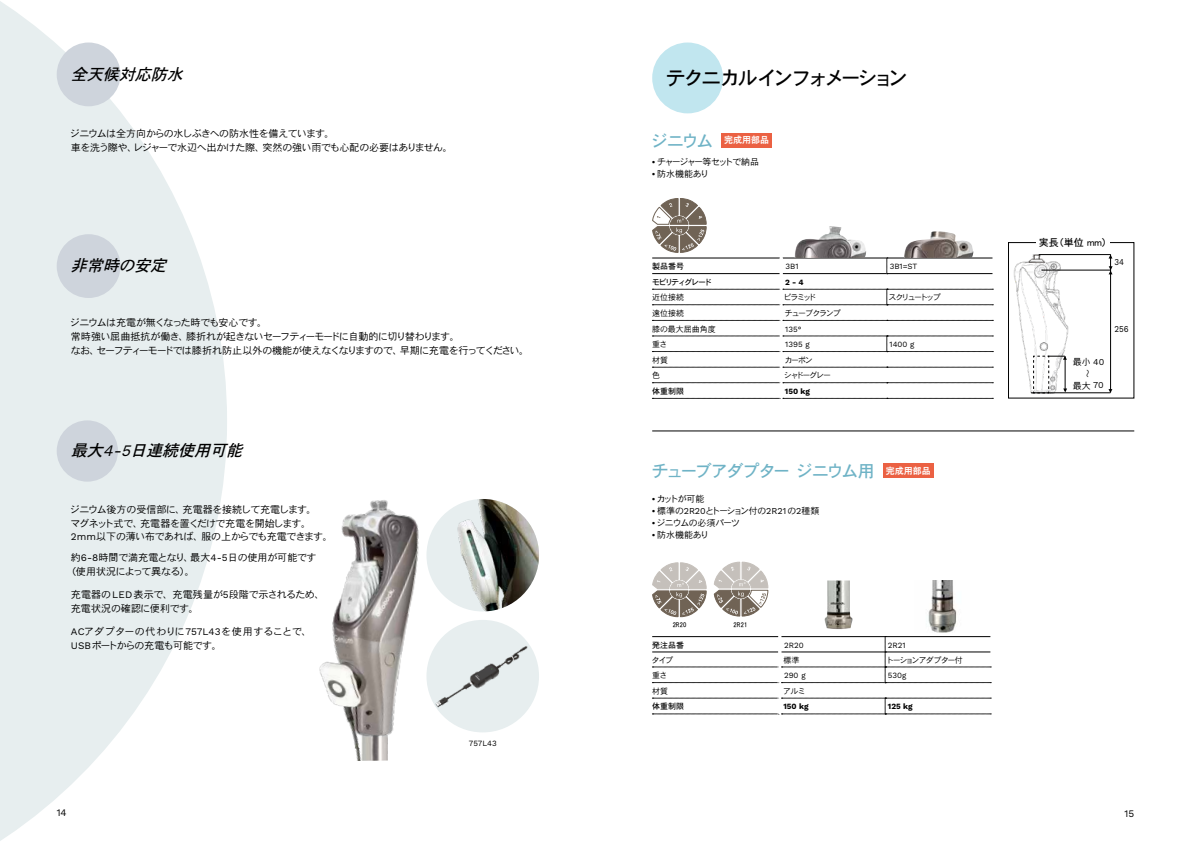
<style>
.page{position:relative;width:1191px;height:842px;background:#fff}
.page>*{position:absolute;margin:0;border:0;box-sizing:border-box;transform-origin:0 0}
.t1{font:20px "DFHS Gothic Std W5";letter-spacing:-.155em;color:#000}
.t2{font:17px "DFHS Gothic Std W5";letter-spacing:-.11em;color:#6fb3c6}
.t3{font:17px "DFHS Gothic Std W5";letter-spacing:-.13em;color:#6fb3c6}
.t4{font:italic 16px "DFHS Gothic Std W5";color:#000}
.t5{font:10px/14px "DFHS Gothic Std W3";letter-spacing:-.045em;color:#000}
.t6{font:10px/14px "DFHS Gothic Std W3";letter-spacing:-.07em;color:#000}
.t7{font:10px/14px "DFHS Gothic Std W3";letter-spacing:-.025em;color:#000}
.t8{font:10px/14px "DFHS Gothic Std W3";letter-spacing:-.015em;color:#000}
.t9{font:10px "DFHS Gothic Std W5";color:#000}
.t10{font:10px "Work Sans";color:#000}
.t11{font:10px "DFHS Gothic Std W3";letter-spacing:-.045em;color:#000;scale:.89 1}
.t12{font:9px "DFHS Gothic Std W3";letter-spacing:-.06em;color:#000}
.t13{font:9px "DFHS Gothic Std W3";letter-spacing:-.1em;color:#000}
.t14{font:9px "DFHS Gothic Std W3";letter-spacing:-.14em;color:#000}
.t15{font:9px "HGP Gothic E";color:#fff}
.t16{font:9px "Work Sans";color:#000;scale:.89 1}
.t17{font:8px "Work Sans";color:#000}
.t18{font:8px "DFHS Gothic Std W3";letter-spacing:-.12em;color:#000}
.t19{font:700 8px "Work Sans";color:#000}
.t20{font:8px "DFHS Gothic Std W5";color:#000}
.t21{font:8px "DFHS Gothic Std W3";letter-spacing:-.155em;color:#000}
.t22{font:8px "DFHS Gothic Std W5";letter-spacing:-.185em;color:#000}
.t23{font:8px "DFHS Gothic Std W3";letter-spacing:-.22em;color:#000}
.t24{font:8px "DFHS Gothic Std W3";color:#000}
.t25{font:6px "HGP Gothic E";color:#000}
.s1{font-family:"Work Sans"}
.s2{font-family:"Source Serif Pro";font-weight:700}
</style>
<div class="page">
<div style="left:426px;top:620px;width:113px;height:112px;background:#e7eeef;border-radius:50%"></div>
<img style="left:436px;top:643px;width:103px;height:66px">
<svg style="left:0;top:1px;width:227px;height:840px;fill:#e7eeef"></svg>
<div style="left:57px;top:43px;width:63px;height:63px;background:#ced4dc;border-radius:50%"></div>
<div style="left:57px;top:234px;width:63px;height:64px;background:#ced4dc;border-radius:50%"></div>
<div style="left:57px;top:420px;width:61px;height:62px;background:#ced4dc;border-radius:50%"></div>
<div style="left:652px;top:43px;width:71px;height:70px;background:#c1e6ef;border-radius:50%"></div>
<svg style="left:652px;top:636px;width:339px;height:47px"></svg>
<svg style="left:652px;top:698px;width:339px;height:17px"></svg>
<hr style="left:652px;top:258px;width:127px;height:1px;background:#000">
<hr style="left:652px;top:273px;width:127px;height:1px;background:#000">
<hr style="left:782px;top:258px;width:104px;height:1px;background:#000">
<hr style="left:887px;top:258px;width:105px;height:1px;background:#000">
<hr style="left:782px;top:273px;width:104px;height:1px;background:#000">
<hr style="left:887px;top:273px;width:105px;height:1px;background:#000">
<svg style="left:652px;top:320px;width:341px;height:1px"></svg>
<svg style="left:652px;top:367px;width:341px;height:1px"></svg>
<svg style="left:652px;top:383px;width:341px;height:1px"></svg>
<svg style="left:652px;top:398px;width:341px;height:1px"></svg>
<svg style="left:652px;top:289px;width:341px;height:17px"></svg>
<svg style="left:652px;top:336px;width:341px;height:16px"></svg>
<svg style="left:886px;top:258px;width:2px;height:17px"></svg>
<div style="left:883px;top:464px;width:50px;height:14px;background:#eb6143"></div>
<img style="left:904px;top:231px;width:69px;height:27px">
<img style="left:794px;top:226px;width:72px;height:32px">
<div style="left:1008px;top:242px;width:126px;height:156px;border:1px solid #000"></div>
<img style="left:1013px;top:254px;width:65px;height:139px">
<div style="left:1035px;top:239px;width:74px;height:9px;background:#fff"></div>
<hr style="left:1038px;top:254px;width:72px;height:1px;background:#000">
<hr style="left:1041px;top:270px;width:69px;height:1px;background:#000">
<hr style="left:1031px;top:392px;width:79px;height:1px;background:#000">
<hr style="left:1110px;top:255px;width:1px;height:137px;background:#000">
<svg style="left:1108px;top:266px;width:4px;height:8px"></svg>
<svg style="left:1033px;top:356px;width:34px;height:38px"></svg>
<hr style="left:652px;top:431px;width:482px;height:1px;background:#000">
<img style="left:928px;top:580px;width:29px;height:53px">
<svg style="left:652px;top:198px;width:55px;height:55px"></svg>
<svg style="left:652px;top:589px;width:55px;height:28px"></svg>
<svg style="left:652px;top:562px;width:55px;height:27px"></svg>
<svg style="left:713px;top:589px;width:55px;height:28px"></svg>
<svg style="left:714px;top:561px;width:55px;height:28px;fill:#c7c2bd"></svg>
<img style="left:824px;top:580px;width:28px;height:49px">
<div style="left:722px;top:133px;width:50px;height:14px;background:#eb6143"></div>
<img style="left:426px;top:499px;width:113px;height:112px;border-radius:56px">
<img style="left:377px;top:755px;width:11px;height:6px">
<img style="left:319px;top:500px;width:117px;height:255px">
<img style="left:319px;top:734px;width:58px;height:27px">
<h3 class="t4" style="left:71px;top:65px;width:118px">全天候対応防水</h3>
<p class="t5" style="left:70px;top:127px;width:384px">ジニウムは全方向からの水しぶきへの防水性を備えています。<br>車を洗う際や、レジャーで水辺へ出かけた際、突然の強い雨でも心配の必要はありません。</p>
<h3 class="t4" style="left:71px;top:257px;width:101px">非常時の安定</h3>
<p class="t6" style="left:70px;top:315px;width:461px">ジニウムは充電が無くなった時でも安心です。<br>常時強い屈曲抵抗が働き、膝折れが起きないセーフティーモードに自動的に切り替わります。<br>なお、セーフティーモードでは膝折れ防止以外の機能が使えなくなりますので、早期に充電を行ってください。</p>
<h3 class="t4" style="left:71px;top:442px;width:177px">最大<span class="s1">4-5</span>日連続使用可能</h3>
<p class="t5" style="left:70px;top:502px;width:264px">ジニウム後方の受信部に、充電器を接続して充電します。<br>マグネット式で、充電器を置くだけで充電を開始します。<br><span class="s1">2mm</span>以下の薄い布であれば、服の上からでも充電できます。</p>
<p class="t7" style="left:66px;top:551px;width:252px;text-indent:5px">約<span class="s1">6-8</span>時間で満充電となり、最大<span class="s1">4-5</span>日の使用が可能です（使用状況によって異なる）。</p>
<p class="t8" style="left:71px;top:587px;width:255px">充電器の<span class="s1">LED</span>表示で、充電残量が<span class="s1">5</span>段階で示されるため、充電状況の確認に便利です。</p>
<p class="t5" style="left:71px;top:624px;width:242px"><span class="s1">AC</span>アダプターの代わりに<span class="s1">757L43</span>を使用することで、<br><span class="s1">USB</span>ポートからの充電も可能です。</p>
<p class="t17" style="left:469px;top:737px;width:29px">757L43</p>
<h1 class="t1" style="left:666px;top:67px;width:244px">テクニカルインフォメーション</h1>
<h2 class="t3" style="left:651px;top:132px;width:64px">ジニウム</h2>
<p class="t15" style="left:724px;top:136px;width:46px">完成用部品</p>
<p class="t14" style="left:652px;top:157px;width:108px"><span class="s2">•</span> チャージャー等セットで納品</p>
<p class="t12" style="left:652px;top:169px;width:58px"><span class="s2">•</span> 防水機能あり</p>
<p class="t20" style="left:652px;top:262px;width:33px">製品番号</p>
<p class="t17" style="left:785px;top:260px;width:15px">3B1</p>
<p class="t17" style="left:889px;top:260px;width:29px">3B1=ST</p>
<p class="t22" style="left:652px;top:278px;width:61px">モビリティグレード</p>
<p class="t19" style="left:785px;top:276px;width:20px">2 - 4</p>
<p class="t18" style="left:652px;top:293px;width:33px">近位接続</p>
<p class="t18" style="left:783px;top:293px;width:35px">ピラミッド</p>
<p class="t23" style="left:888px;top:293px;width:54px">スクリュートップ</p>
<p class="t18" style="left:652px;top:309px;width:33px">遠位接続</p>
<p class="t21" style="left:785px;top:309px;width:58px">チューブクランプ</p>
<p class="t24" style="left:652px;top:324px;width:65px">膝の最大屈曲角度</p>
<p class="t17" style="left:785px;top:323px;width:18px">135°</p>
<p class="t18" style="left:652px;top:340px;width:17px">重さ</p>
<p class="t17" style="left:785px;top:338px;width:26px">1395 g</p>
<p class="t17" style="left:889px;top:338px;width:26px">1400 g</p>
<p class="t18" style="left:652px;top:356px;width:17px">材質</p>
<p class="t18" style="left:784px;top:356px;width:30px">カーボン</p>
<p class="t18" style="left:652px;top:371px;width:9px">色</p>
<p class="t21" style="left:784px;top:371px;width:49px">シャドーグレー</p>
<p class="t20" style="left:652px;top:387px;width:33px">体重制限</p>
<p class="t19" style="left:785px;top:385px;width:27px">150 kg</p>
<h2 class="t2" style="left:652px;top:462px;width:224px">チューブアダプター　ジニウム用</h2>
<p class="t12" style="left:652px;top:493px;width:54px"><span class="s2">•</span> カットが可能</p>
<p class="t13" style="left:652px;top:505px;width:169px"><span class="s2">•</span> 標準の<span class="s1">2R20</span>とトーション付の<span class="s1">2R21</span>の<span class="s1">2</span>種類</p>
<p class="t12" style="left:652px;top:517px;width:89px"><span class="s2">•</span> ジニウムの必須パーツ</p>
<p class="t12" style="left:652px;top:529px;width:58px"><span class="s2">•</span> 防水機能あり</p>
<p class="t15" style="left:886px;top:466px;width:46px">完成用部品</p>
<p class="t25" style="left:672px;top:622px;width:15px">2R20</p>
<p class="t25" style="left:733px;top:622px;width:15px">2R21</p>
<p class="t20" style="left:652px;top:640px;width:33px">発注品番</p>
<p class="t17" style="left:784px;top:639px;width:21px">2R20</p>
<p class="t17" style="left:888px;top:639px;width:19px">2R21</p>
<p class="t18" style="left:652px;top:656px;width:23px">タイプ</p>
<p class="t18" style="left:783px;top:656px;width:17px">標準</p>
<p class="t18" style="left:886px;top:656px;width:78px">トーションアダプター付</p>
<p class="t18" style="left:652px;top:671px;width:17px">重さ</p>
<p class="t17" style="left:784px;top:669px;width:23px">290 g</p>
<p class="t17" style="left:888px;top:669px;width:20px">530g</p>
<p class="t18" style="left:652px;top:687px;width:17px">材質</p>
<p class="t18" style="left:783px;top:687px;width:24px">アルミ</p>
<p class="t20" style="left:652px;top:702px;width:33px">体重制限</p>
<p class="t19" style="left:783px;top:700px;width:27px">150 kg</p>
<p class="t19" style="left:888px;top:700px;width:26px">125 kg</p>
<p class="t9" style="left:1038px;top:237px;width:74px">実長（単位 mm）</p>
<p class="t16" style="left:1114px;top:255px;width:12px">34</p>
<p class="t12" style="left:1073px;top:357px;width:33px">最小 <span class="s1">40</span></p>
<p class="t12" style="left:1073px;top:380px;width:32px">最大 <span class="s1">70</span></p>
<p class="t11" style="left:1093px;top:369px;width:11px;rotate:90deg">～</p>
<p class="t16" style="left:1114px;top:322px;width:17px">256</p>
<p class="t10" style="left:57px;top:805px;width:12px">14</p>
<p class="t10" style="left:1124px;top:806px;width:11px">15</p>
</div>
